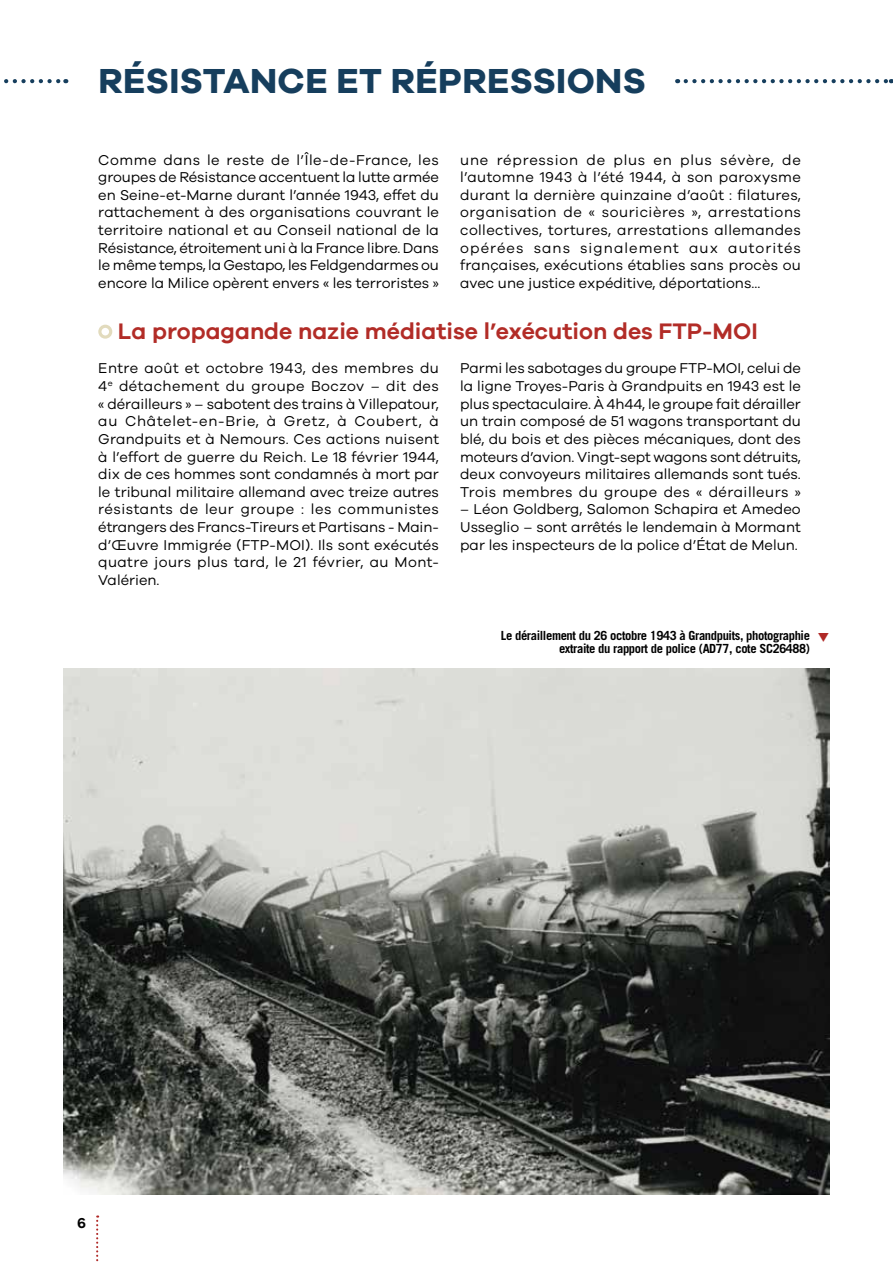
<style>
.page{position:relative;width:893px;height:1263px;background:#fff}
.page>*{position:absolute;margin:0;border:0;box-sizing:border-box;transform-origin:0 0}
.t1{font:700 35.85px "Galano Grotesque";letter-spacing:.01em;color:#163e5d}
.t2{font:600 23.25px "Galano Grotesque";color:#b22c27}
.t3{font:14.7px/17.7px "Galano Grotesque";color:#000;text-align:justify}
.t4{font:600 14.7px "Galano Grotesque";color:#000}
.t5{font:700 12.6px/12.6px "Trade Gothic LT Std";letter-spacing:-.03em;color:#000;text-align:right}
</style>
<div class="page">
<svg style="left:686px;top:79px;width:206px;height:4px"></svg>
<svg style="left:4px;top:79px;width:62px;height:4px"></svg>
<div style="left:98px;top:325px;width:14px;height:14px;border:3px solid #e2dbbd;border-radius:50%"></div>
<img style="left:64px;top:669px;width:765px;height:525px">
<svg style="left:96px;top:1215px;width:2px;height:47px"></svg>
<h1 class="t1" style="left:98px;top:59px;width:549px">RÉSISTANCE ET RÉPRESSIONS</h1>
<p class="t3" style="left:98px;top:150px;width:342px">Comme dans le reste de l’Île-de-France, les groupes de Résistance accentuent la lutte armée en Seine-et-Marne durant l’année 1943, effet du rattachement à des organisations couvrant le territoire national et au Conseil national de la Résistance, étroitement uni à la France libre. Dans le même temps, la Gestapo, les Feldgendarmes ou encore la Milice opèrent envers « les terroristes »</p>
<p class="t3" style="left:460px;top:150px;width:342px">une répression de plus en plus sévère, de l’automne 1943 à l’été 1944, à son paroxysme durant la dernière quinzaine d’août : filatures, organisation de « souricières », arrestations collectives, tortures, arrestations allemandes opérées sans signalement aux autorités françaises, exécutions établies sans procès ou avec une justice expéditive, déportations...</p>
<h2 class="t2" style="left:118px;top:317px;width:641px">La propagande nazie médiatise l’exécution des FTP-MOI</h2>
<p class="t3" style="left:98px;top:359px;width:342px">Entre août et octobre 1943, des membres du 4<sup>e</sup> détachement du groupe Boczov – dit des « dérailleurs » – sabotent des trains à Villepatour, au Châtelet-en-Brie, à Gretz, à Coubert, à Grandpuits et à Nemours. Ces actions nuisent à l’effort de guerre du Reich. Le 18 février 1944, dix de ces hommes sont condamnés à mort par le tribunal militaire allemand avec treize autres résistants de leur groupe : les communistes étrangers des Francs-Tireurs et Partisans - Main&shy;d’Œuvre Immigrée (FTP-MOI). Ils sont exécutés quatre jours plus tard, le 21 février, au Mont-Valérien.</p>
<p class="t3" style="left:460px;top:359px;width:342px">Parmi les sabotages du groupe FTP-MOI, celui de la ligne Troyes-Paris à Grandpuits en 1943 est le plus spectaculaire. À 4h44, le groupe fait dérailler un train composé de 51 wagons transportant du blé, du bois et des pièces mécaniques, dont des moteurs d’avion. Vingt-sept wagons sont détruits, deux convoyeurs militaires allemands sont tués.<br>Trois membres du groupe des « dérailleurs »</p>
<p class="t3" style="left:460px;top:500px;width:342px">– Léon Goldberg, Salomon Schapira et Amedeo Usseglio – sont arrêtés le lendemain à Mormant par les inspecteurs de la police d’État de Melun.</p>
<p class="t5" style="left:501px;top:629px;width:311px">Le déraillement du 26 octobre 1943 à Grandpuits, photographie extraite du rapport de police (AD77, cote SC26488)</p>
<p class="t4" style="left:77px;top:1214px;width:11px">6</p>
</div>
